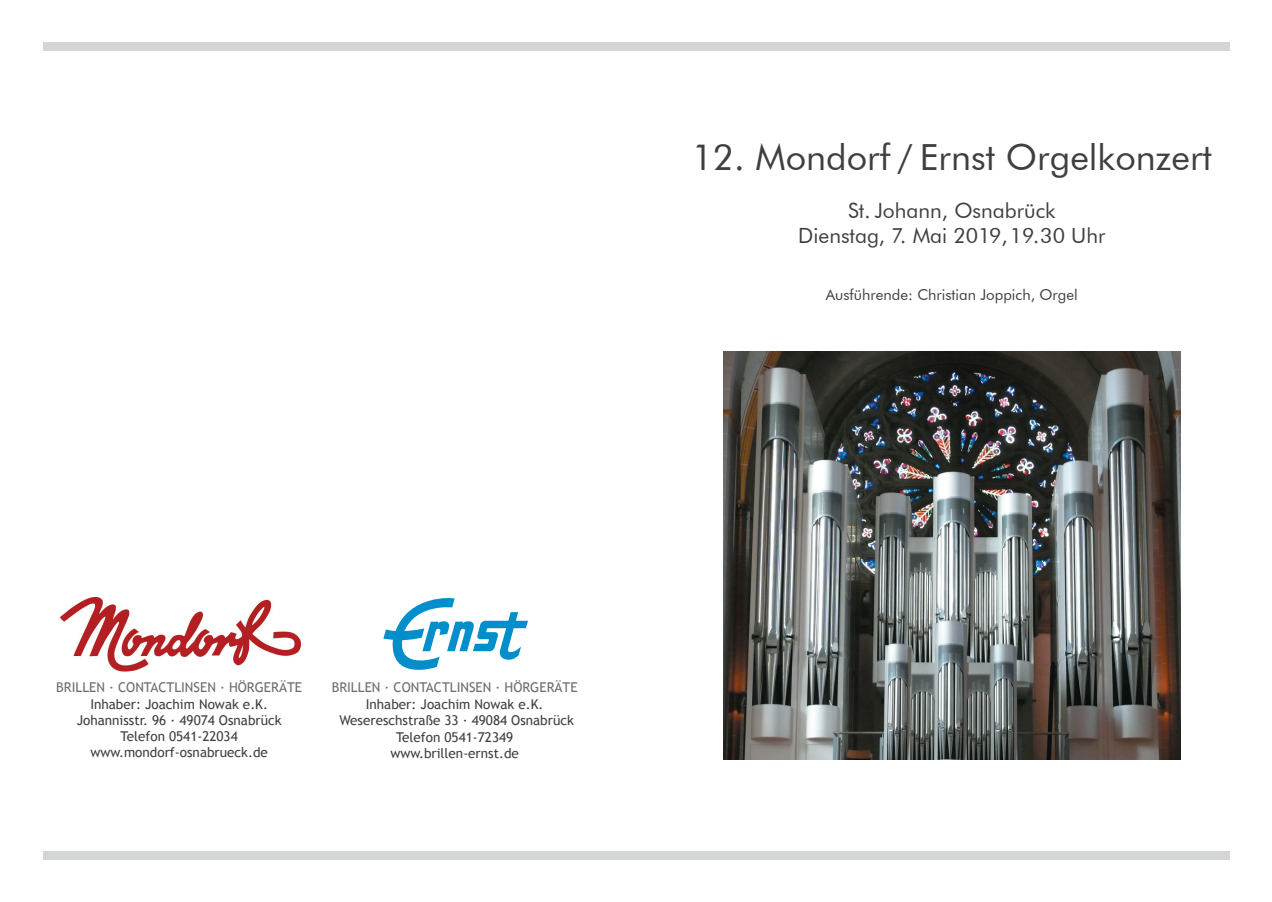
<style>
.page{position:relative;width:1272px;height:902px;background:#fff}
.page>*{position:absolute;margin:0;border:0;box-sizing:border-box;transform-origin:0 0}
.t1{font:36px "Futura BT";color:#3f3f40}
.t2{font:21px/25.2px "Futura BT";color:#3f3f40;text-align:center}
.t3{font:15px "Futura BT";color:#3f3f40}
.t4{font:13.5px/16.2px "Trebuchet MS";color:#3f3f40;text-align:center}
.t5{font:13.5px "Trebuchet MS";color:#6c6d70}
</style>
<div class="page">
<img style="left:60px;top:597px;width:241px;height:75px">
<img style="left:723px;top:352px;width:457px;height:407px">
<svg style="left:383px;top:598px;width:145px;height:72px"></svg>
<div style="left:43px;top:43px;width:1186px;height:8px;background:#d4d5d7"></div>
<div style="left:43px;top:850px;width:1186px;height:9px;background:#d4d5d7"></div>
<h1 class="t1" style="left:691px;top:136px;width:521px">12. Mondorf / Ernst Orgelkonzert</h1>
<h2 class="t2" style="left:798px;top:198px;width:309px">St. Johann, Osnabrück<br>Dienstag, 7. Mai 2019,19.30 Uhr</h2>
<p class="t3" style="left:825px;top:285px;width:253px">Ausführende: Christian Joppich, Orgel</p>
<p class="t5" style="left:56px;top:679px;width:247px">BRILLEN · CONTACTLINSEN · HÖRGERÄTE</p>
<p class="t4" style="left:77px;top:695px;width:206px">Inhaber: Joachim Nowak e.K.<br>Johannisstr. 96 · 49074 Osnabrück<br>Telefon 0541-22034 www.mondorf-osnabrueck.de</p>
<p class="t5" style="left:332px;top:679px;width:247px">BRILLEN · CONTACTLINSEN · HÖRGERÄTE</p>
<p class="t4" style="left:339px;top:696px;width:236px">Inhaber: Joachim Nowak e.K.<br>Wesereschstraße 33 · 49084 Osnabrück<br>Telefon 0541-72349 www.brillen-ernst.de</p>
</div>
